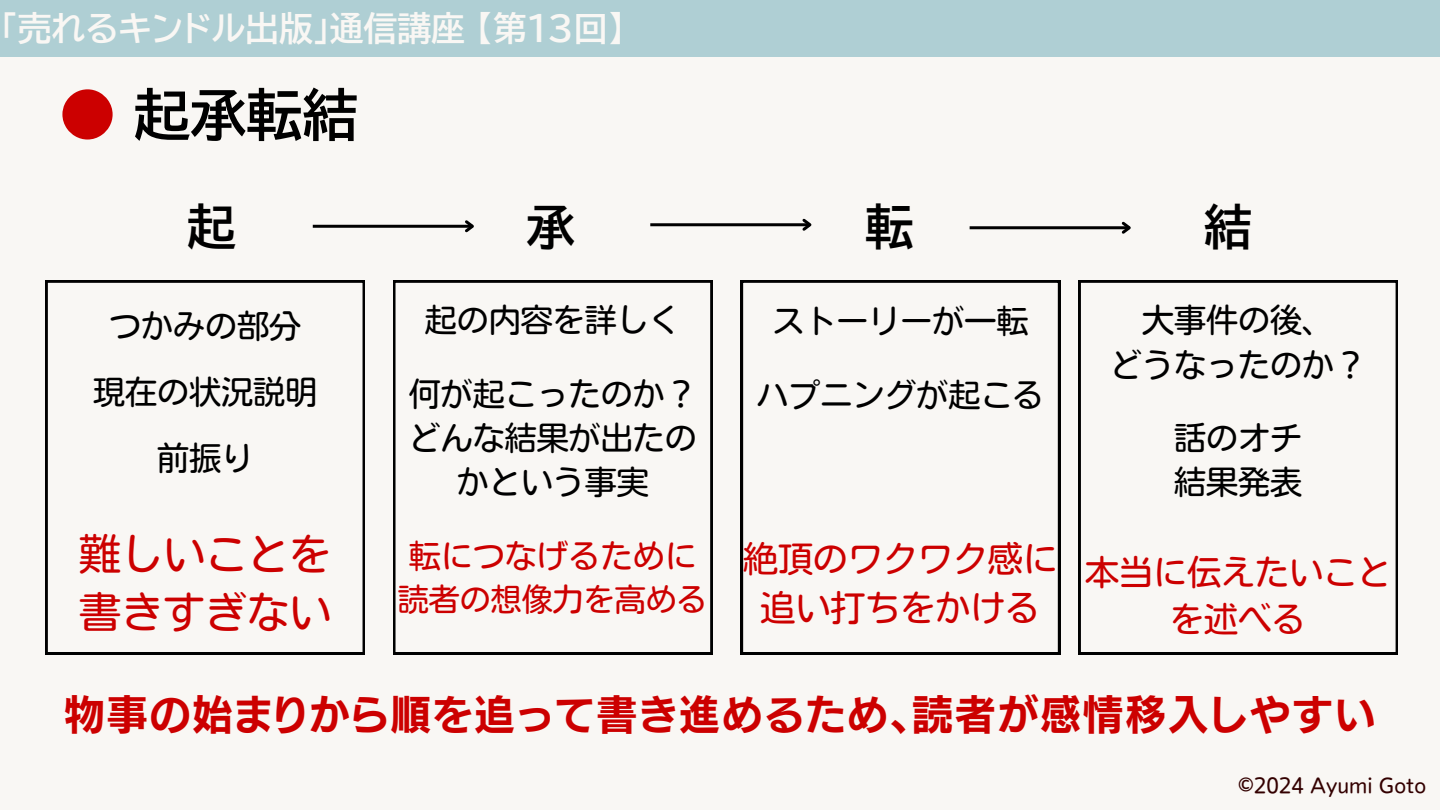
<style>
.page{position:relative;width:1440px;height:810px;background:#f9f7f4}
.page>*{position:absolute;margin:0;border:0;box-sizing:border-box;transform-origin:0 0}
.t1{font:700 56px "BIZUDP Gothic";color:#000}
.t2{font:700 48.4px "BIZUDP Gothic";color:#000}
.t3{font:42px/58.5px "Nud Motoya Maru Std W3";color:#c00}
.t4{font:41px "TEST UD Kakugo Large B";letter-spacing:.04em;color:#c00}
.t5{font:35px/48.8px "Nud Motoya Maru Std W3";color:#c00;text-align:center}
.t6{font:34px/47.2px "Nud Motoya Maru Std W3";color:#c00;text-align:center}
.t7{font:700 33.8px "BIZUDP Gothic";color:#f9f7f4}
.t8{font:32px/44.2px "Nud Motoya Maru Std W3";color:#000;text-align:center}
.t9{font:32px "Nud Motoya Maru Std W3";color:#c00}
.t10{font:31px "Nud Motoya Maru Std W3";color:#c00}
.t11{font:20px "Nud Motoya Maru Std W3";color:#300}
.s1{color:#c00}
</style>
<div class="page">
<div style="left:0;top:0;width:1440px;height:56px;background:#afcfd4"></div>
<svg style="left:46px;top:281px;width:319px;height:373px"></svg>
<svg style="left:393px;top:281px;width:319px;height:373px"></svg>
<svg style="left:741px;top:281px;width:319px;height:373px"></svg>
<svg style="left:1079px;top:281px;width:319px;height:373px"></svg>
<hr style="left:313px;top:225px;width:159px;height:3px;background:#000">
<svg style="left:462px;top:220px;width:12px;height:13px"></svg>
<hr style="left:650px;top:223px;width:160px;height:3px;background:#000">
<svg style="left:800px;top:218px;width:12px;height:13px"></svg>
<hr style="left:970px;top:226px;width:159px;height:3px;background:#000">
<svg style="left:1119px;top:221px;width:12px;height:13px"></svg>
<p class="t7" style="left:1px;top:11px;width:625px">「売れるキンドル出版」通信講座【第13回】</p>
<h1 class="t1" style="left:60px;top:87px;width:300px"><span class="s1">●</span> 起承転結</h1>
<h2 class="t2" style="left:188px;top:202px;width:50px">起</h2>
<h2 class="t2" style="left:526px;top:202px;width:50px">承</h2>
<h2 class="t2" style="left:865px;top:202px;width:50px">転</h2>
<h2 class="t2" style="left:1204px;top:202px;width:50px">結</h2>
<p class="t8" style="left:93px;top:293px;width:225px;line-height:66px">つかみの部分現在の状況説明前振り</p>
<h3 class="t3" style="left:79px;top:525px;width:253px">難しいことを書きすぎない</h3>
<p class="t8" style="left:425px;top:298px;width:257px">起の内容を詳しく</p>
<p class="t8" style="left:409px;top:372px;width:289px">何が起こったのか？どんな結果が出たのかという事実</p>
<p class="t9" style="left:409px;top:540px;width:289px">転につなげるために</p>
<p class="t10" style="left:398px;top:584px;width:311px">読者の想像力を高める</p>
<p class="t8" style="left:773px;top:299px;width:257px">ストーリーが一転</p>
<p class="t8" style="left:757px;top:372px;width:289px">ハプニングが起こる</p>
<p class="t5" style="left:743px;top:535px;width:316px">絶頂のワクワク感に追い打ちをかける</p>
<p class="t8" style="left:1110px;top:298px;width:257px">大事件の後、<br>どうなったのか？</p>
<p class="t8" style="left:1174px;top:416px;width:129px;text-align:left">話のオチ結果発表</p>
<p class="t6" style="left:1085px;top:549px;width:307px">本当に伝えたいことを述べる</p>
<p class="t4" style="left:64px;top:694px;width:1313px">物事の始まりから順を追って書き進めるため、読者が感情移入しやすい</p>
<p class="t11" style="left:1238px;top:776px;width:189px">©︎2024 Ayumi Goto</p>
</div>
